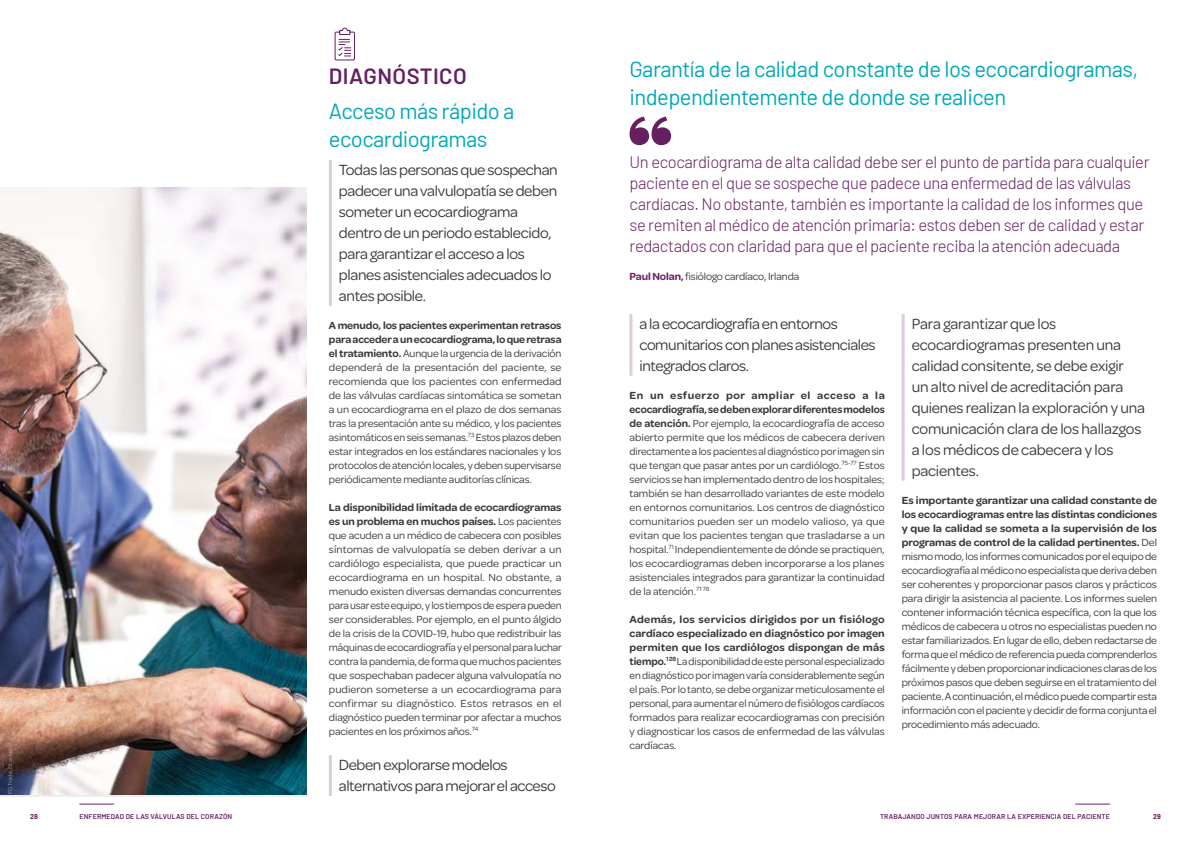
<style>
.page{position:relative;width:1191px;height:842px;background:#fff}
.page>*{position:absolute;margin:0;border:0;box-sizing:border-box;transform-origin:0 0}
.t1{font:22px/28px "Barlow";letter-spacing:-.025em;color:#00a8b9}
.t2{font:600 22px "Barlow";letter-spacing:.02em;color:#662060}
.t3{font:300 16.6px/21px "Barlow";letter-spacing:-.025em;color:#662060}
.t4{font:15.8px/21px "Omnes";letter-spacing:-.02em;color:#3c3835}
.t5{font:11px/14px "Omnes";letter-spacing:-.01em;color:#3c3835;text-align:justify}
.t6{font:600 7px "Barlow";letter-spacing:.02em;color:#662060}
.t7{font:700 7px "Barlow";color:#662060}
.t8{font:6px "Omnes";color:#9d9d9c}
.s1{font-weight:600}
.s2{font-weight:600;color:#662060}
</style>
<div class="page">
<hr style="left:329px;top:160px;width:3px;height:146px;background:#dbcddb">
<hr style="left:329px;top:755px;width:3px;height:41px;background:#dbcddb">
<hr style="left:629px;top:314px;width:3px;height:62px;background:#dbcddb">
<hr style="left:901px;top:314px;width:3px;height:167px;background:#dbcddb">
<svg style="left:334px;top:27px;width:21px;height:34px"></svg>
<img style="left:0;top:187px;width:306px;height:607px">
<svg style="left:629px;top:117px;width:42px;height:28px"></svg>
<hr style="left:79px;top:804px;width:35px;height:1px;background:#662060">
<hr style="left:1075px;top:804px;width:35px;height:1px;background:#662060">
<p class="t8" style="left:6px;top:794px;width:58px;rotate:-90deg">FG Trade, iStockphoto.</p>
<h1 class="t2" style="left:329px;top:60px;width:139px">DIAGNÓSTICO</h1>
<h1 class="t1" style="left:329px;top:95px;width:187px">Acceso más rápido a ecocardiogramas</h1>
<h3 class="t4" style="left:339px;top:158px;width:220px">Todas las personas que sospechan padecer una valvulopatía se deben someter un ecocardiograma dentro de un periodo establecido, para garantizar el acceso a los planes asistenciales adecuados lo antes posible.</h3>
<p class="t5" style="left:329px;top:318px;width:234px"><span class="s1">A menudo, los pacientes experimentan retrasos para acceder a un ecocardiograma, lo que retrasa el tratamiento.</span> Aunque la urgencia de la derivación dependerá de la presentación del paciente, se recomienda que los pacientes con enfermedad de las válvulas cardíacas sintomática se sometan a un ecocardiograma en el plazo de dos semanas tras la presentación ante su médico, y los pacientes asintomáticos en seis semanas.<sup>73</sup> Estos plazos deben estar integrados en los estándares nacionales y los protocolos de atención locales, y deben supervisarse periódicamente mediante auditorías clínicas.</p>
<p class="t5" style="left:329px;top:500px;width:234px"><span class="s1">La disponibilidad limitada de ecocardiogramas es un problema en muchos países.</span> Los pacientes que acuden a un médico de cabecera con posibles síntomas de valvulopatía se deben derivar a un cardiólogo especialista, que puede practicar un ecocardiograma en un hospital. No obstante, a menudo existen diversas demandas concurrentes para usar este equipo, y los tiempos de espera pueden ser considerables. Por ejemplo, en el punto álgido de la crisis de la COVID-19, hubo que redistribuir las máquinas de ecocardiografía y el personal para luchar contra la pandemia, de forma que muchos pacientes que sospechaban padecer alguna valvulopatía no pudieron someterse a un ecocardiograma para confirmar su diagnóstico. Estos retrasos en el diagnóstico pueden terminar por afectar a muchos pacientes en los próximos años.<sup>74</sup></p>
<h3 class="t4" style="left:339px;top:753px;width:218px">Deben explorarse modelos alternativos para mejorar el acceso</h3>
<h1 class="t1" style="left:629px;top:53px;width:510px">Garantía de la calidad constante de los ecocardiogramas, independientemente de donde se realicen</h1>
<p class="t3" style="left:629px;top:150px;width:521px">Un ecocardiograma de alta calidad debe ser el punto de partida para cualquier paciente en el que se sospeche que padece una enfermedad de las válvulas cardíacas. No obstante, también es importante la calidad de los informes que se remiten al médico de atención primaria: estos deben ser de calidad y estar redactados con claridad para que el paciente reciba la atención adecuada</p>
<p class="t5" style="left:629px;top:269px;width:171px"><span class="s2">Paul Nolan,</span> fisiólogo cardíaco, Irlanda</p>
<p class="t4" style="left:911px;top:312px;width:235px">Para garantizar que los ecocardiogramas presenten una calidad consitente, se debe exigir<br>un alto nivel de acreditación para quienes realizan la exploración y una comunicación clara de los hallazgos a los médicos de cabecera y los pacientes.</p>
<p class="t5" style="left:901px;top:493px;width:257px"><span class="s1">Es importante garantizar una calidad constante de los ecocardiogramas entre las distintas condiciones y que la calidad se someta a la supervisión de los programas de control de la calidad pertinentes.</span> Del mismo modo, los informes comunicados por el equipo de ecocardiografía al médico no especialista que deriva deben ser coherentes y proporcionar pasos claros y prácticos para dirigir la asistencia al paciente. Los informes suelen contener información técnica específica, con la que los médicos de cabecera u otros no especialistas pueden no estar familiarizados. En lugar de ello, deben redactarse de forma que el médico de referencia pueda comprenderlos fácilmente y deben proporcionar indicaciones claras de los próximos pasos que deben seguirse en el tratamiento del paciente. A continuación, el médico puede compartir esta información con el paciente y decidir de forma conjunta el procedimiento más adecuado.</p>
<h3 class="t4" style="left:639px;top:312px;width:238px">a la ecocardiografía en entornos comunitarios con planes asistenciales integrados claros.</h3>
<p class="t5" style="left:629px;top:388px;width:257px"><span class="s1">En un esfuerzo por ampliar el acceso a la ecocardiografía, se deben explorar diferentes modelos de atención.</span> Por ejemplo, la ecocardiografía de acceso abierto permite que los médicos de cabecera deriven directamente a los pacientes al diagnóstico por imagen sin que tengan que pasar antes por un cardiólogo.<sup>75-77</sup> Estos servicios se han implementado dentro de los hospitales; también se han desarrollado variantes de este modelo en entornos comunitarios. Los centros de diagnóstico comunitarios pueden ser un modelo valioso, ya que evitan que los pacientes tengan que trasladarse a un hospital.<sup>71</sup> Independientemente de dónde se practiquen, los ecocardiogramas deben incorporarse a los planes asistenciales integrados para garantizar la continuidad de la atención.<sup>71</sup> <sup>78</sup></p>
<p class="t5" style="left:629px;top:612px;width:257px"><span class="s1">Además, los servicios dirigidos por un fisiólogo cardíaco especializado en diagnóstico por imagen permiten que los cardiólogos dispongan de más tiempo.</span><sup>1</sup> <sup>28</sup> La disponibilidad de este personal especializado en diagnóstico por imagen varía considerablemente según el país. Por lo tanto, se debe organizar meticulosamente el personal, para aumentar el número de fisiólogos cardíacos formados para realizar ecocardiogramas con precisión y diagnosticar los casos de enfermedad de las válvulas cardíacas.</p>
<p class="t7" style="left:30px;top:811px;width:9px">28</p>
<p class="t6" style="left:80px;top:811px;width:154px">ENFERMEDAD DE LAS VÁLVULAS DEL CORAZÓN</p>
<p class="t6" style="left:880px;top:811px;width:231px">TRABAJANDO JUNTOS PARA MEJORAR LA EXPERIENCIA DEL PACIENTE</p>
<p class="t7" style="left:1153px;top:811px;width:9px">29</p>
</div>
